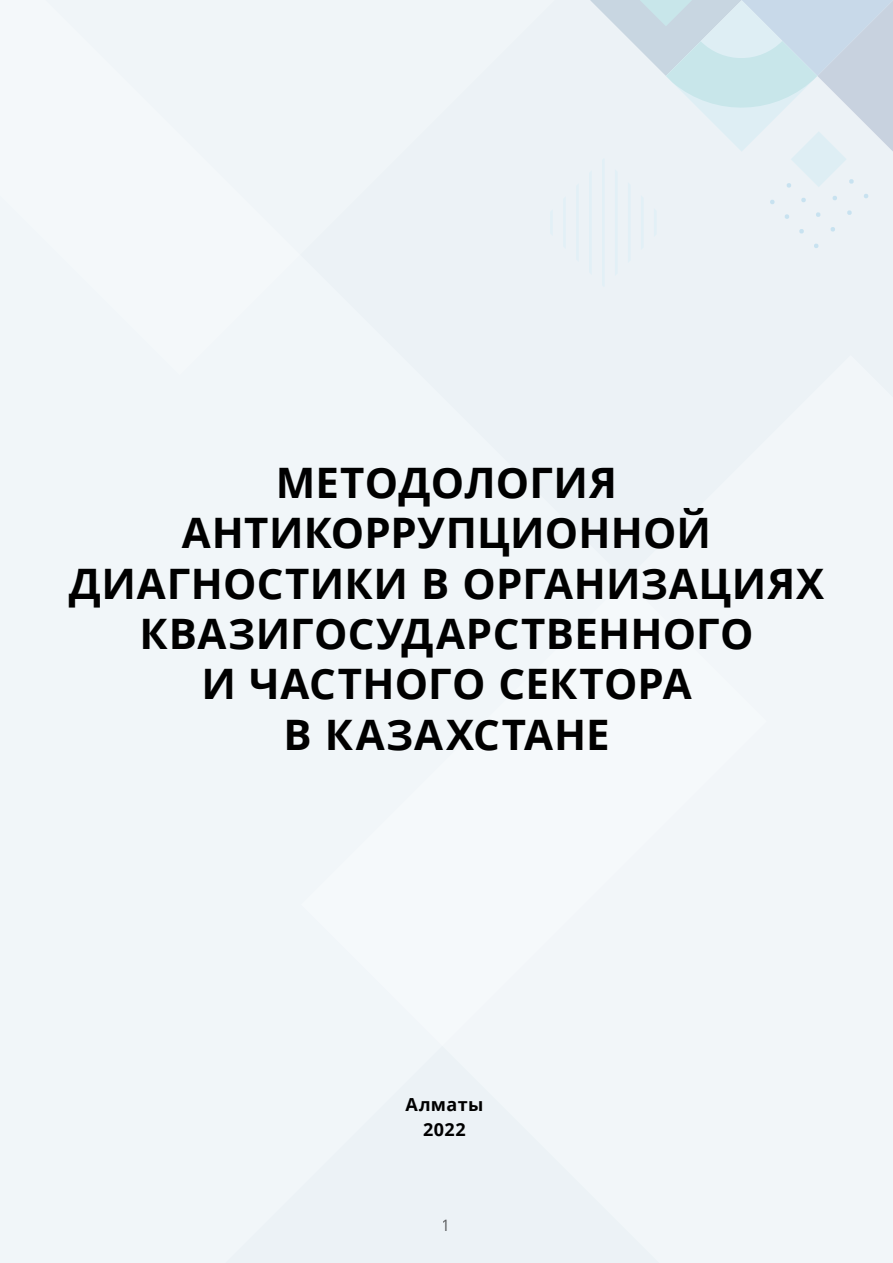
<style>
.page{position:relative;width:893px;height:1263px;background:#fff}
.page>*{position:absolute;margin:0;border:0;box-sizing:border-box;transform-origin:0 0}
.t1{font:700 42px/50.4px "Open Sans";letter-spacing:.01em;color:#000;text-align:center}
.t2{font:700 18px/25.2px "Open Sans";letter-spacing:.02em;color:#000;text-align:center}
.t3{font:15.75px "Open Sans";color:#636363}
</style>
<div class="page">
<div style="left:0;top:0;width:767px;height:1263px;background:#f1f6f9"></div>
<div style="left:0;top:0;width:555px;height:375px;background:#f0f5f8"></div>
<div style="left:301px;top:355px;width:592px;height:908px;background:#f2f6f9"></div>
<svg style="left:563px;top:196px;width:3px;height:53px"></svg>
<svg style="left:550px;top:209px;width:3px;height:27px"></svg>
<svg style="left:589px;top:0;width:304px;height:287px;background:#e0ebf1"></svg>
<svg style="left:576px;top:183px;width:3px;height:79px"></svg>
<p class="t1" style="left:69px;top:456px;width:757px">МЕТОДОЛОГИЯ<br>АНТИКОРРУПЦИОННОЙ<br>ДИАГНОСТИКИ В ОРГАНИЗАЦИЯХ<br>КВАЗИГОСУДАРСТВЕННОГО<br>И ЧАСТНОГО СЕКТОРА<br>В КАЗАХСТАНЕ</p>
<p class="t2" style="left:405px;top:1091px;width:80px">Алматы<br>2022</p>
<p class="t3" style="left:442px;top:1214px;width:11px">1</p>
</div>
